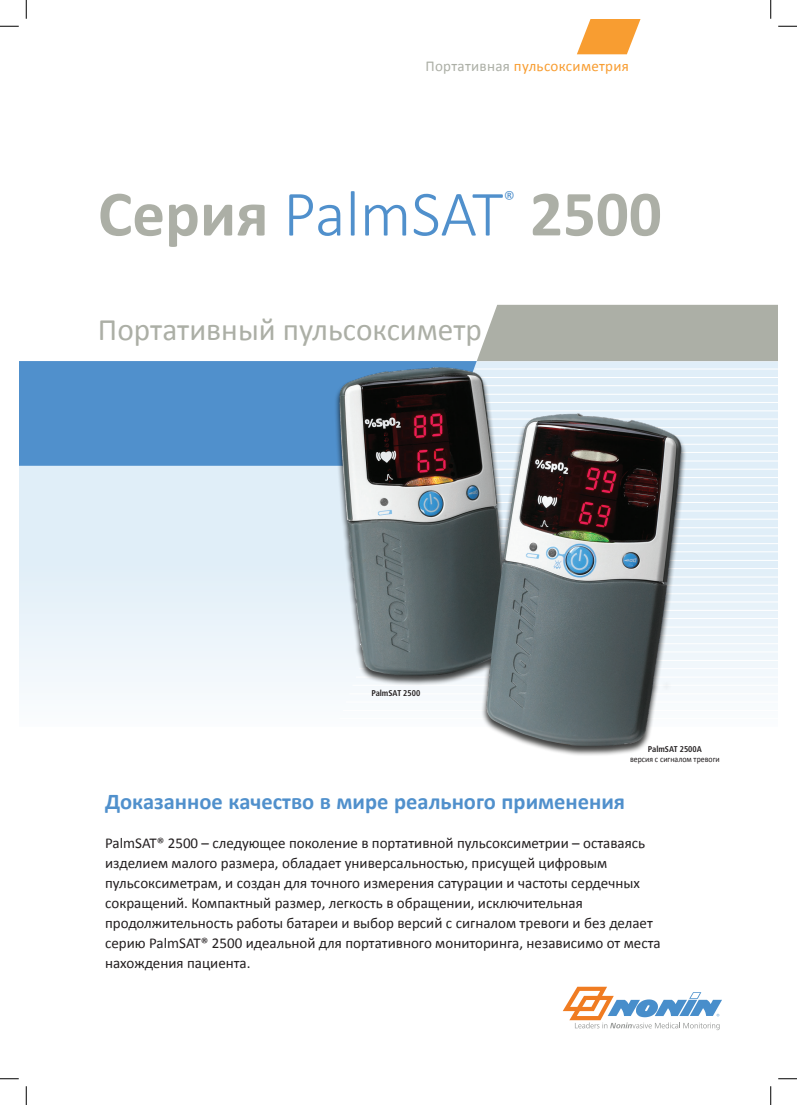
<style>
.page{position:relative;width:797px;height:1105px;background:#fff}
.page>*{position:absolute;margin:0;border:0;box-sizing:border-box;transform-origin:0 0}
.t1{font:700 65px "Calibri";color:#acafa6}
.t2{font:31.25px "Calibri";color:#acafa6}
.t3{font:300 23.38px "Calibri";color:#5090cc}
.t4{font:700 22.5px "Calibri";color:#5090cc}
.t5{font:15px/20px "Calibri";color:#231f20}
.t6{font:15px "Calibri";letter-spacing:.02em;color:#f89d31}
.t7{font:700 condensed 8.75px "Frutiger Next LT";color:#231f20}
.t8{font:8.75px "Calibri";color:#231f20;scale:.9 1}
.s1{color:#acafa6}
.s2{font-weight:300;color:#5090cc}
</style>
<div class="page">
<div style="left:19px;top:361px;width:758px;height:365px;background:linear-gradient(to bottom,#d9eaf7,#f3f8fc)"></div>
<hr style="left:339px;top:718px;width:438px;height:1px;background:#fff">
<hr style="left:343px;top:710px;width:434px;height:1px;background:#fff">
<hr style="left:346px;top:702px;width:431px;height:1px;background:#fff">
<hr style="left:349px;top:693px;width:428px;height:1px;background:#fff">
<hr style="left:352px;top:685px;width:425px;height:1px;background:#fff">
<hr style="left:356px;top:677px;width:421px;height:1px;background:#fff">
<hr style="left:359px;top:668px;width:418px;height:1px;background:#fff">
<hr style="left:362px;top:660px;width:415px;height:1px;background:#fff">
<hr style="left:365px;top:652px;width:412px;height:1px;background:#fff">
<hr style="left:369px;top:643px;width:408px;height:1px;background:#fff">
<hr style="left:372px;top:635px;width:405px;height:1px;background:#fff">
<hr style="left:375px;top:627px;width:402px;height:1px;background:#fff">
<hr style="left:378px;top:618px;width:399px;height:1px;background:#fff">
<hr style="left:381px;top:610px;width:396px;height:1px;background:#fff">
<hr style="left:385px;top:602px;width:392px;height:1px;background:#fff">
<hr style="left:388px;top:593px;width:389px;height:1px;background:#fff">
<hr style="left:391px;top:585px;width:386px;height:1px;background:#fff">
<hr style="left:394px;top:577px;width:383px;height:1px;background:#fff">
<hr style="left:398px;top:568px;width:379px;height:1px;background:#fff">
<hr style="left:401px;top:560px;width:376px;height:1px;background:#fff">
<hr style="left:404px;top:551px;width:373px;height:1px;background:#fff">
<hr style="left:407px;top:543px;width:370px;height:1px;background:#fff">
<hr style="left:410px;top:536px;width:367px;height:1px;background:#fff">
<hr style="left:414px;top:527px;width:363px;height:1px;background:#fff">
<hr style="left:417px;top:519px;width:360px;height:1px;background:#fff">
<hr style="left:420px;top:511px;width:357px;height:1px;background:#fff">
<hr style="left:424px;top:502px;width:353px;height:1px;background:#fff">
<hr style="left:427px;top:494px;width:350px;height:1px;background:#fff">
<hr style="left:430px;top:485px;width:347px;height:1px;background:#fff">
<hr style="left:433px;top:477px;width:344px;height:1px;background:#fff">
<hr style="left:436px;top:469px;width:341px;height:1px;background:#fff">
<hr style="left:440px;top:461px;width:337px;height:1px;background:#fff">
<hr style="left:443px;top:452px;width:334px;height:1px;background:#fff">
<hr style="left:446px;top:444px;width:331px;height:1px;background:#fff">
<hr style="left:449px;top:435px;width:328px;height:1px;background:#fff">
<hr style="left:453px;top:427px;width:324px;height:1px;background:#fff">
<hr style="left:456px;top:419px;width:321px;height:1px;background:#fff">
<hr style="left:459px;top:410px;width:318px;height:1px;background:#fff">
<hr style="left:462px;top:402px;width:315px;height:1px;background:#fff">
<hr style="left:465px;top:394px;width:312px;height:1px;background:#fff">
<hr style="left:469px;top:385px;width:308px;height:1px;background:#fff">
<hr style="left:472px;top:377px;width:305px;height:1px;background:#fff">
<hr style="left:475px;top:369px;width:302px;height:1px;background:#fff">
<div style="left:737px;top:305px;width:40px;height:56px;background:#acafa6"></div>
<svg style="left:577px;top:19px;width:64px;height:35px"></svg>
<div style="left:19px;top:361px;width:289px;height:105px;background:#5090cc"></div>
<svg style="left:563px;top:987px;width:159px;height:43px"></svg>
<img style="left:308px;top:304px;width:429px;height:451px">
<svg style="left:0;top:25px;width:19px;height:2px"></svg>
<svg style="left:778px;top:25px;width:19px;height:2px"></svg>
<svg style="left:0;top:1078px;width:19px;height:1px"></svg>
<svg style="left:778px;top:1078px;width:19px;height:1px"></svg>
<svg style="left:25px;top:0;width:2px;height:19px"></svg>
<svg style="left:25px;top:1086px;width:2px;height:19px"></svg>
<svg style="left:770px;top:0;width:1px;height:19px"></svg>
<svg style="left:770px;top:1086px;width:1px;height:19px"></svg>
<p class="t6" style="left:425px;top:57px;width:205px"><span class="s1">Портативная</span> пульсоксиметрия</p>
<h3 class="t3" style="left:503px;top:185px;width:13px">®</h3>
<h1 class="t1" style="left:98px;top:172px;width:565px">Серия <span class="s2">PalmSAT</span> 2500</h1>
<h2 class="t2" style="left:98px;top:310px;width:385px">Портативный пульсоксиметр</h2>
<p class="t7" style="left:371px;top:688px;width:50px">PalmSAT 2500</p>
<p class="t7" style="left:648px;top:744px;width:56px">PalmSAT 2500A</p>
<p class="t8" style="left:630px;top:754px;width:101px">версия с сигналом тревоги</p>
<h3 class="t4" style="left:105px;top:787px;width:521px">Доказанное качество в мире реального применения</h3>
<p class="t5" style="left:105px;top:833px;width:557px">PalmSAT® 2500 – следующее поколение в портативной пульсоксиметрии – оставаясь изделием малого размера, обладает универсальностью, присущей цифровым пульсоксиметрам, и создан для точного измерения сатурации и частоты сердечных сокращений. Компактный размер, легкость в обращении, исключительная продолжительность работы батареи и выбор версий с сигналом тревоги и без делает серию PalmSAT® 2500 идеальной для портативного мониторинга, независимо от места нахождения пациента.</p>
</div>
